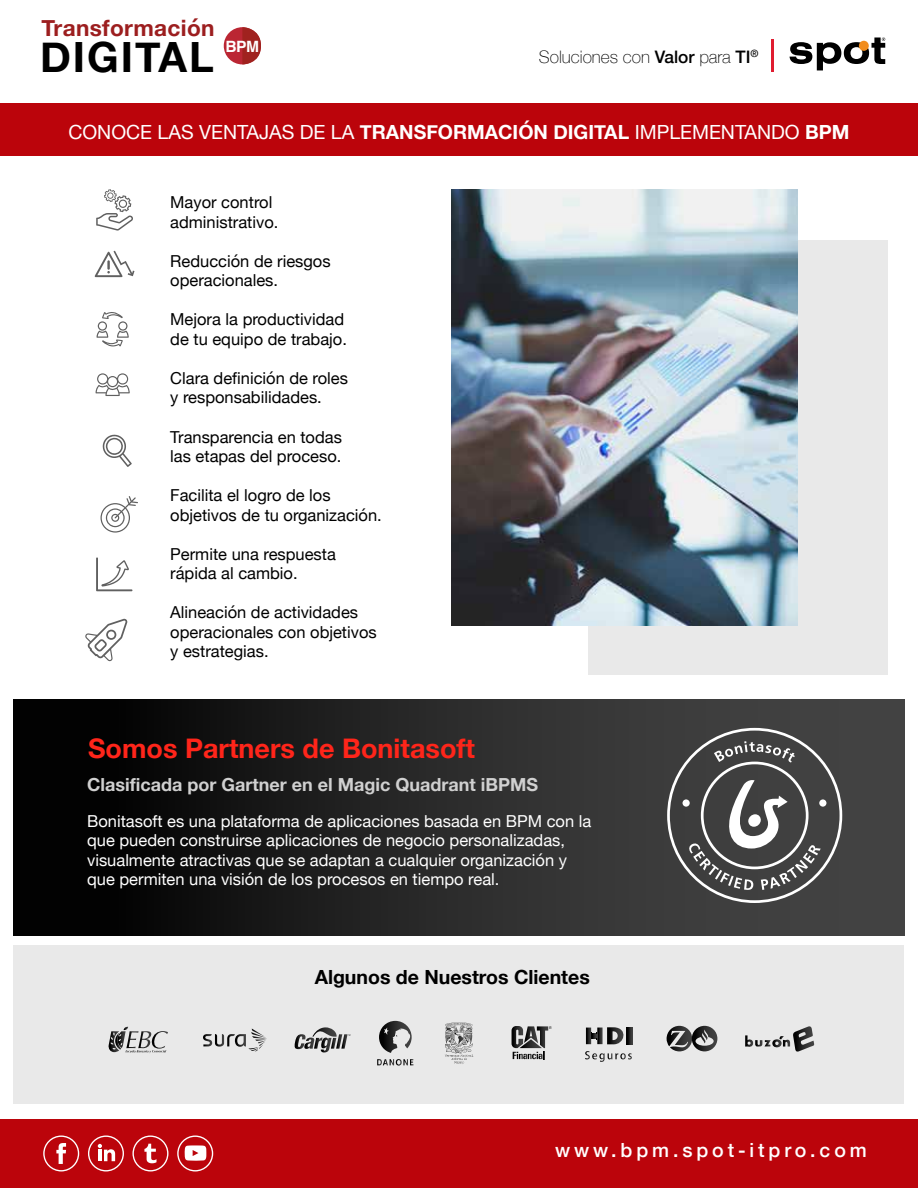
<style>
.page{position:relative;width:918px;height:1188px;background:#fff}
.page>*{position:absolute;margin:0;border:0;box-sizing:border-box;transform-origin:0 0}
.t1{font:700 41.7px "Helvetica Neue";letter-spacing:.045em;color:#000}
.t2{font:700 27px "Helvetica Neue";color:#ff251a}
.t3{font:700 22.65px "Helvetica Neue";letter-spacing:.015em;color:#9c1e1f}
.t4{font:19.5px "Helvetica Neue";color:#fff}
.t5{font:700 19.5px "Helvetica Neue";color:#000}
.t6{font:500 19.5px "Helvetica Neue";letter-spacing:.2em;color:#fff}
.t7{font:700 18px "Helvetica Neue";color:#d0d0d0}
.t8{font:100 17.25px "Helvetica Neue";color:#000}
.t9{font:16.5px/19.5px "Helvetica Neue";color:#000}
.t10{font:16.5px/19.5px "Helvetica Neue";color:#fff}
.t11{font:700 15.6px "Helvetica";color:#fff}
.s1{font-weight:500}
.s2{font-weight:700}
</style>
<div class="page">
<div style="left:0;top:1119px;width:918px;height:69px;background:#bb040b"></div>
<div style="left:14px;top:945px;width:890px;height:159px;background:#e9e9e9"></div>
<svg style="left:790px;top:38px;width:95px;height:32px"></svg>
<hr style="left:772px;top:40px;width:2px;height:32px;background:#e01c30">
<div style="left:0;top:104px;width:918px;height:52px;background:#bb040b"></div>
<div style="left:588px;top:240px;width:299px;height:435px;background:#e9e9e9"></div>
<svg style="left:96px;top:189px;width:37px;height:42px"></svg>
<svg style="left:95px;top:251px;width:39px;height:26px"></svg>
<svg style="left:97px;top:312px;width:32px;height:34px"></svg>
<svg style="left:96px;top:373px;width:34px;height:23px"></svg>
<svg style="left:102px;top:434px;width:30px;height:33px"></svg>
<svg style="left:101px;top:496px;width:37px;height:37px"></svg>
<svg style="left:96px;top:557px;width:36px;height:34px"></svg>
<svg style="left:85px;top:619px;width:42px;height:42px"></svg>
<div style="left:14px;top:700px;width:890px;height:236px;background:linear-gradient(to right,#010101,#4d4d4d)"></div>
<svg style="left:667px;top:728px;width:175px;height:175px;background:#5c5c5c"></svg>
<div style="left:683px;top:799px;width:7px;height:8px;background:#fff;border-radius:50%"></div>
<div style="left:819px;top:799px;width:7px;height:8px;background:#fff;border-radius:50%"></div>
<svg style="left:294px;top:1027px;width:57px;height:25px"></svg>
<svg style="left:203px;top:1029px;width:64px;height:23px"></svg>
<svg style="left:667px;top:1026px;width:50px;height:25px"></svg>
<svg style="left:512px;top:1026px;width:40px;height:33px"></svg>
<svg style="left:628px;top:1027px;width:5px;height:17px"></svg>
<svg style="left:586px;top:1027px;width:42px;height:18px"></svg>
<svg style="left:585px;top:1051px;width:47px;height:11px"></svg>
<svg style="left:379px;top:1021px;width:33px;height:32px"></svg>
<svg style="left:377px;top:1059px;width:36px;height:7px"></svg>
<svg style="left:108px;top:1027px;width:60px;height:26px"></svg>
<svg style="left:745px;top:1026px;width:69px;height:26px"></svg>
<svg style="left:445px;top:1022px;width:28px;height:42px"></svg>
<img style="left:452px;top:189px;width:346px;height:437px">
<div style="left:224px;top:27px;width:37px;height:37px;background:#bb2633;border-radius:50%"></div>
<svg style="left:242px;top:27px;width:19px;height:38px"></svg>
<svg style="left:88px;top:1136px;width:36px;height:36px"></svg>
<svg style="left:43px;top:1136px;width:36px;height:36px"></svg>
<svg style="left:132px;top:1136px;width:36px;height:36px"></svg>
<svg style="left:177px;top:1136px;width:36px;height:36px"></svg>
<h3 class="t3" style="left:42px;top:10px;width:174px">Transformación</h3>
<h1 class="t1" style="left:40px;top:24px;width:175px">DIGITAL</h1>
<p class="t11" style="left:225px;top:33px;width:35px">BPM</p>
<p class="t8" style="left:539px;top:44px;width:221px">Soluciones con <span class="s1">Valor</span> para <span class="s1">TI</span><sup>®</sup></p>
<p class="t4" style="left:68px;top:118px;width:783px">CONOCE LAS VENTAJAS DE LA <span class="s2">TRANSFORMACIÓN DIGITAL</span> IMPLEMENTANDO <span class="s2">BPM</span></p>
<p class="t9" style="left:170px;top:193px;width:110px">Mayor control administrativo.</p>
<p class="t9" style="left:170px;top:252px;width:162px">Reducción de riesgos operacionales.</p>
<p class="t9" style="left:170px;top:311px;width:178px">Mejora la productividad de tu equipo de trabajo.</p>
<p class="t9" style="left:170px;top:369px;width:179px">Clara definición de roles y responsabilidades.</p>
<p class="t9" style="left:170px;top:428px;width:173px">Transparencia en todas las etapas del proceso.</p>
<p class="t9" style="left:170px;top:486px;width:213px">Facilita el logro de los objetivos de tu organización.</p>
<p class="t9" style="left:170px;top:545px;width:167px">Permite una respuesta rápida al cambio.</p>
<p class="t9" style="left:170px;top:604px;width:208px">Alineación de actividades operacionales con objetivos y estrategias.</p>
<h2 class="t2" style="left:88px;top:727px;width:388px">Somos Partners de Bonitasoft</h2>
<p class="t7" style="left:87px;top:771px;width:452px">Clasificada por Gartner en el Magic Quadrant iBPMS</p>
<p class="t10" style="left:87px;top:812px;width:506px">Bonitasoft es una plataforma de aplicaciones basada en BPM con la que pueden construirse aplicaciones de negocio personalizadas, visualmente atractivas que se adaptan a cualquier organización y que permiten una visión de los procesos en tiempo real.</p>
<p class="t5" style="left:315px;top:962px;width:277px">Algunos de Nuestros Clientes</p>
<p class="t6" style="left:555px;top:1135px;width:313px">www.bpm.spot-itpro.com</p>
</div>
